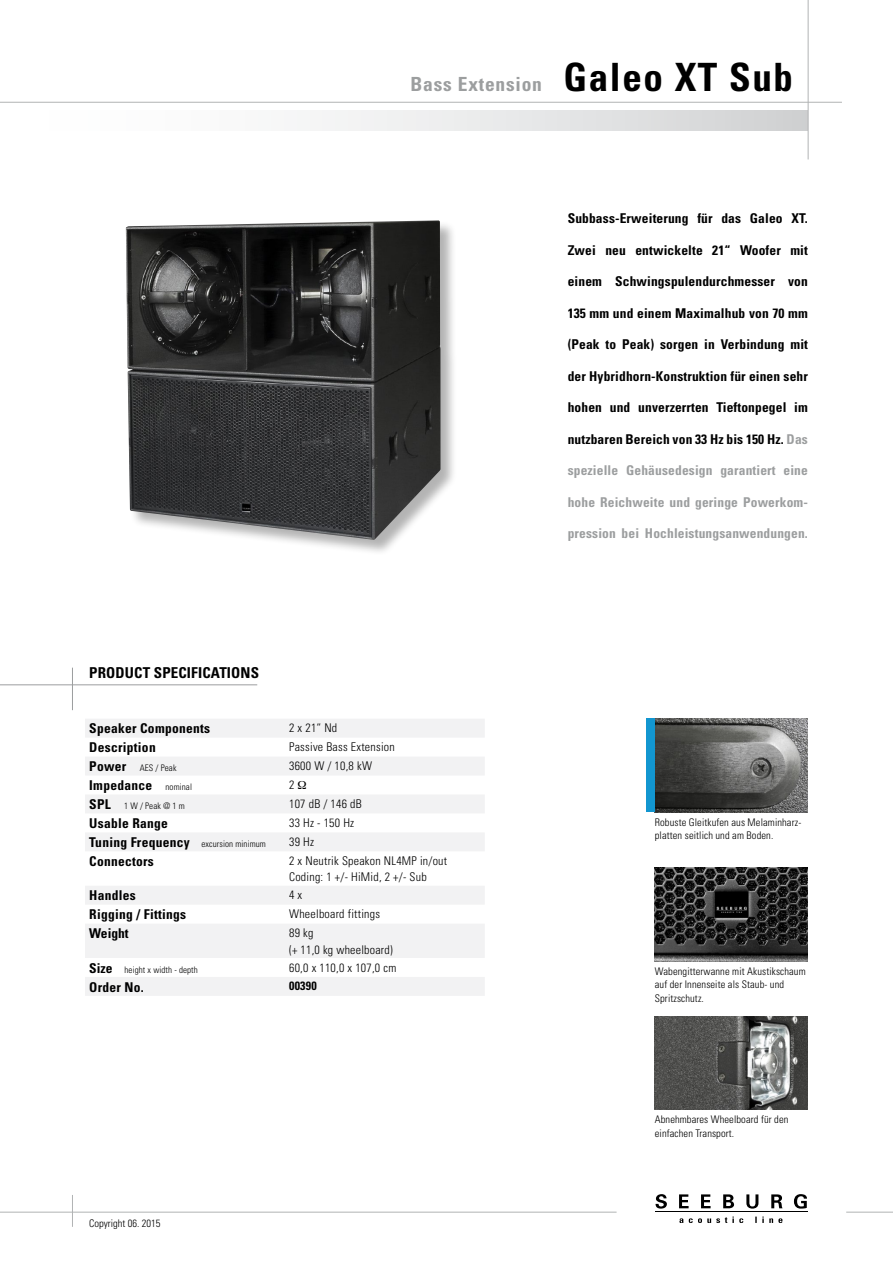
<style>
.page{position:relative;width:893px;height:1263px;background:#fff}
.page>*{position:absolute;margin:0;border:0;box-sizing:border-box;transform-origin:0 0}
.t1{font:700 condensed 39px "Univers";letter-spacing:.04em;color:#000}
.t2{font:700 condensed 19.5px "Univers";letter-spacing:.04em;color:#9c9e9f}
.t3{font:700 condensed 15px "Univers";letter-spacing:.01em;color:#000}
.t4{font:700 condensed 13.5px "Univers";letter-spacing:.01em;color:#000}
.t5{font:700 condensed 13.5px "Univers";letter-spacing:.01em;color:#9c9e9f}
.t6{font:300 condensed 12px/16.5px "Univers";letter-spacing:.02em;color:#000}
.t7{font:700 condensed 12px "Univers";letter-spacing:.02em;color:#000}
.t8{font:300 condensed 10.5px/13.5px "Univers";letter-spacing:.01em;color:#000}
.t9{font:300 condensed 9px "Univers";letter-spacing:.01em;color:#000}
.s1{color:#9c9e9f}
.s2{font-weight:700;font-size:13.5px}
.s3{font-weight:300;font-size:9px}
</style>
<div class="page">
<img style="left:655px;top:719px;width:153px;height:93px">
<img style="left:655px;top:867px;width:153px;height:94px">
<img style="left:655px;top:1016px;width:153px;height:94px">
<hr style="left:0;top:684px;width:257px;height:1px;background:#9c9e9f">
<hr style="left:72px;top:668px;width:1px;height:42px;background:#9c9e9f">
<div style="left:0;top:111px;width:808px;height:19px;background:linear-gradient(to right,#fff,#d4d5d6)"></div>
<hr style="left:0;top:102px;width:842px;height:1px;background:#b1b3b4">
<hr style="left:808px;top:0;width:1px;height:159px;background:#b1b3b4">
<hr style="left:0;top:1212px;width:617px;height:1px;background:#b1b3b4">
<hr style="left:846px;top:1212px;width:47px;height:1px;background:#b1b3b4">
<hr style="left:655px;top:1211px;width:152px;height:1px;background:#000">
<svg style="left:679px;top:1216px;width:103px;height:7px"></svg>
<svg style="left:655px;top:1194px;width:12px;height:14px"></svg>
<svg style="left:679px;top:1194px;width:10px;height:14px"></svg>
<svg style="left:701px;top:1194px;width:10px;height:14px"></svg>
<svg style="left:723px;top:1194px;width:11px;height:14px"></svg>
<svg style="left:746px;top:1194px;width:12px;height:14px"></svg>
<svg style="left:771px;top:1194px;width:11px;height:14px"></svg>
<svg style="left:794px;top:1194px;width:13px;height:14px"></svg>
<hr style="left:72px;top:1195px;width:1px;height:32px;background:#b1b3b4">
<svg style="left:85px;top:719px;width:400px;height:277px;fill:#f2f2f3"></svg>
<div style="left:126px;top:221px;width:331px;height:335px;background:#000;opacity:.3"></div>
<img style="left:126px;top:220px;width:315px;height:320px">
<div style="left:646px;top:719px;width:9px;height:93px;background:#1296d0"></div>
<svg style="left:298px;top:781px;width:8px;height:8px"></svg>
<h2 class="t2" style="left:411px;top:72px;width:133px">Bass Extension</h2>
<h1 class="t1" style="left:563px;top:53px;width:231px">Galeo XT Sub</h1>
<p class="t4" style="left:568px;top:210px;width:242px">Subbass-Erweiterung für das Galeo XT.</p>
<p class="t4" style="left:568px;top:241px;width:242px">Zwei neu entwickelte 21“ Woofer mit</p>
<p class="t4" style="left:568px;top:273px;width:242px">einem Schwingspulendurchmesser von</p>
<p class="t4" style="left:568px;top:304px;width:242px">135 mm und einem Maximalhub von 70 mm</p>
<p class="t4" style="left:568px;top:336px;width:242px">(Peak to Peak) sorgen in Verbindung mit</p>
<p class="t4" style="left:568px;top:367px;width:242px">der Hybridhorn-Konstruktion für einen sehr</p>
<p class="t4" style="left:568px;top:399px;width:242px">hohen und unverzerrten Tieftonpegel im</p>
<p class="t4" style="left:568px;top:430px;width:242px">nutzbaren Bereich von 33 Hz bis 150 Hz. <span class="s1">Das</span></p>
<p class="t5" style="left:568px;top:462px;width:242px">spezielle Gehäusedesign garantiert eine</p>
<p class="t5" style="left:568px;top:493px;width:242px">hohe Reichweite und geringe Powerkom-</p>
<p class="t5" style="left:568px;top:525px;width:242px">pression bei Hochleistungsanwendungen.</p>
<p class="t3" style="left:89px;top:663px;width:171px">PRODUCT SPECIFICATIONS</p>
<p class="t4" style="left:89px;top:720px;width:122px">Speaker Components</p>
<p class="t6" style="left:289px;top:720px;width:50px">2 x 21“ Nd</p>
<p class="t4" style="left:89px;top:739px;width:68px">Description</p>
<p class="t6" style="left:289px;top:738px;width:107px">Passive Bass Extension</p>
<p class="t9" style="left:89px;top:763px;width:89px"><span class="s2">Power</span> AES / Peak</p>
<p class="t6" style="left:289px;top:757px;width:84px">3600 W / 10,8 kW</p>
<p class="t4" style="left:89px;top:777px;width:104px">Impedance <span class="s3">nominal</span></p>
<p class="t6" style="left:289px;top:776px;width:7px">2</p>
<p class="t9" style="left:89px;top:801px;width:97px"><span class="s2">SPL</span> 1 W / Peak @ 1 m</p>
<p class="t6" style="left:289px;top:795px;width:74px">107 dB / 146 dB</p>
<p class="t4" style="left:89px;top:815px;width:80px">Usable Range</p>
<p class="t6" style="left:289px;top:814px;width:67px">33 Hz - 150 Hz</p>
<p class="t9" style="left:89px;top:838px;width:178px"><span class="s2">Tuning Frequency</span> excursion minimum</p>
<p class="t6" style="left:289px;top:833px;width:26px">39 Hz</p>
<p class="t4" style="left:89px;top:853px;width:66px">Connectors</p>
<p class="t6" style="left:289px;top:852px;width:160px">2 x Neutrik Speakon NL4MP in/out<br>Coding: 1 +/- HiMid, 2 +/- Sub</p>
<p class="t4" style="left:89px;top:887px;width:48px">Handles</p>
<p class="t6" style="left:289px;top:887px;width:15px">4 x</p>
<p class="t4" style="left:89px;top:906px;width:98px">Rigging / Fittings</p>
<p class="t6" style="left:289px;top:906px;width:92px">Wheelboard fittings</p>
<p class="t4" style="left:89px;top:925px;width:41px">Weight</p>
<p class="t6" style="left:289px;top:924px;width:105px">89 kg<br>(+ 11,0 kg wheelboard)</p>
<p class="t9" style="left:89px;top:964px;width:110px"><span class="s2">Size</span> height x width - depth</p>
<p class="t6" style="left:289px;top:959px;width:109px">60,0 x 110,0 x 107,0 cm</p>
<p class="t4" style="left:89px;top:978px;width:56px">Order No.</p>
<p class="t7" style="left:289px;top:979px;width:29px">00390</p>
<p class="t8" style="left:89px;top:1216px;width:73px">Copyright 06. 2015</p>
<p class="t8" style="left:655px;top:815px;width:148px">Robuste Gleitkufen aus Melaminharz&shy;platten seitlich und am Boden.</p>
<p class="t8" style="left:655px;top:964px;width:152px">Wabengitterwanne mit Akustikschaum auf der Innenseite als Staub- und<br>Spritzschutz.</p>
<p class="t8" style="left:655px;top:1113px;width:135px">Abnehmbares Wheelboard für den einfachen Transport.</p>
</div>
